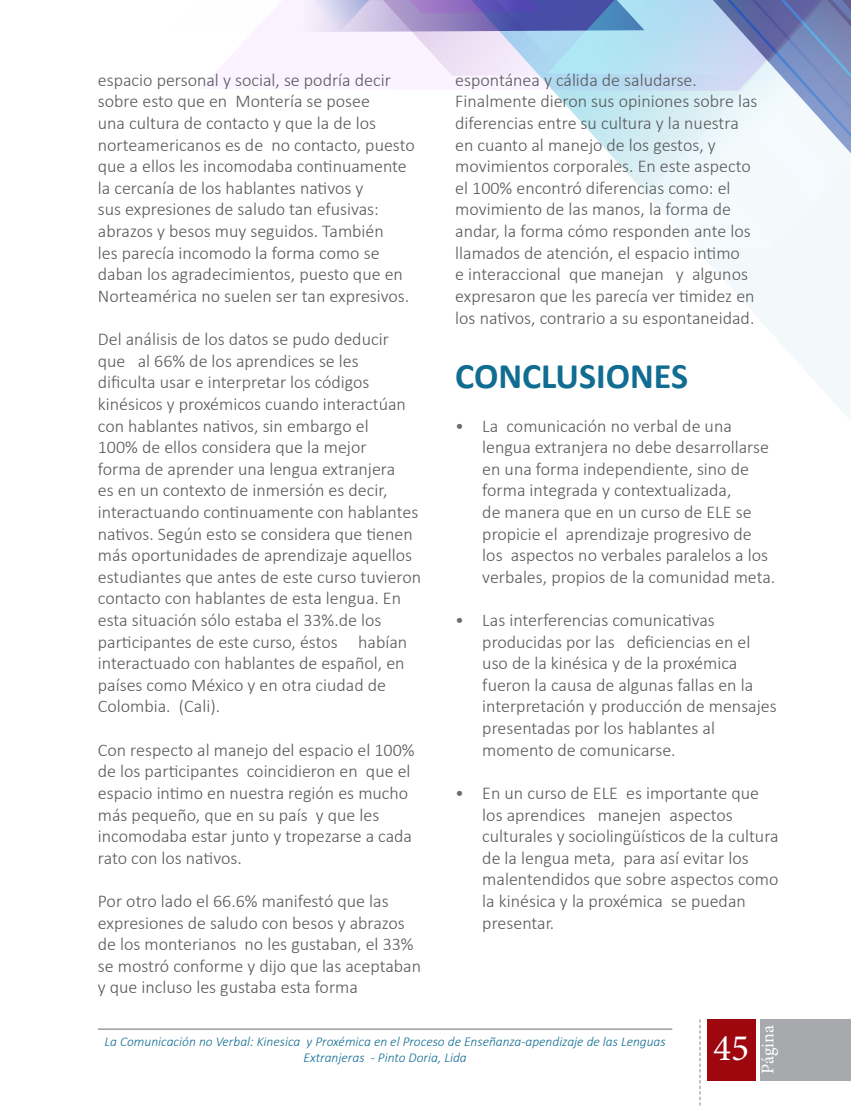
<style>
.page{position:relative;width:851px;height:1106px;background:#fff}
.page>*{position:absolute;margin:0;border:0;box-sizing:border-box;transform-origin:0 0}
.t1{font:37.5px "Minion Pro";color:#fff}
.Contenido{font:700 36px "Calibri";color:#106c91}
.Contenido-2{font:300 18px/21.6px "Calibri";color:#57585a}
.t2{font:18px "Minion Pro";letter-spacing:-.005em;color:#fff}
.Pie_de_Pagina{font:italic 300 13.5px/16.2px "Calibri";color:#106c91;text-align:center}
.s1{color:#6c6d70}
</style>
<div class="page">
<svg style="left:696px;top:249px;width:154px;height:171px"></svg>
<svg style="left:201px;top:0;width:398px;height:142px"></svg>
<svg style="left:599px;top:0;width:251px;height:249px"></svg>
<div style="left:760px;top:1019px;width:90px;height:61px;background:#a8a9ad"></div>
<div style="left:707px;top:1019px;width:48px;height:61px;background:#9d070d"></div>
<svg style="left:699px;top:1019px;width:1px;height:87px"></svg>
<hr style="left:98px;top:1028px;width:574px;height:1px;background:#6c6d70">
<p class="Contenido-2" style="left:98px;top:69px;width:318px">espacio personal y social, se podría decir sobre esto que en Montería se posee<br>una cultura de contacto y que la de los norteamericanos es de no contacto, puesto que a ellos les incomodaba continuamente la cercanía de los hablantes nativos y<br>sus expresiones de saludo tan efusivas: abrazos y besos muy seguidos. También<br>les parecía incomodo la forma como se daban los agradecimientos, puesto que en Norteamérica no suelen ser tan expresivos.</p>
<p class="Contenido-2" style="left:98px;top:328px;width:325px">Del análisis de los datos se pudo deducir<br>que al 66% de los aprendices se les<br>dificulta usar e interpretar los códigos kinésicos y proxémicos cuando interactúan con hablantes nativos, sin embargo el<br>100% de ellos considera que la mejor<br>forma de aprender una lengua extranjera<br>es en un contexto de inmersión es decir, interactuando continuamente con hablantes nativos. Según esto se considera que tienen más oportunidades de aprendizaje aquellos estudiantes que antes de este curso tuvieron contacto con hablantes de esta lengua. En esta situación sólo estaba el 33%.de los participantes de este curso, éstos habían interactuado con hablantes de español, en países como México y en otra ciudad de Colombia. (Cali).</p>
<p class="Contenido-2" style="left:98px;top:738px;width:318px">Con respecto al manejo del espacio el 100% de los participantes coincidieron en que el espacio intimo en nuestra región es mucho más pequeño, que en su país y que les incomodaba estar junto y tropezarse a cada rato con los nativos.</p>
<p class="Contenido-2" style="left:98px;top:890px;width:325px">Por otro lado el 66.6% manifestó que las expresiones de saludo con besos y abrazos de los monterianos no les gustaban, el 33% se mostró conforme y dijo que las aceptaban y que incluso les gustaba esta forma</p>
<p class="Contenido-2" style="left:455px;top:69px;width:243px">espontánea y cálida de saludarse.</p>
<p class="Contenido-2" style="left:455px;top:90px;width:304px">Finalmente dieron sus opiniones sobre las diferencias entre su cultura y la nuestra en cuanto al manejo de los gestos, y movimientos corporales. En este aspecto el 100% encontró diferencias como: el movimiento de las manos, la forma de andar, la forma cómo responden ante los llamados de atención, el espacio intimo<br>e interaccional que manejan y algunos expresaron que les parecía ver timidez en los nativos, contrario a su espontaneidad.</p>
<p class="Contenido" style="left:455px;top:353px;width:234px">CONCLUSIONES</p>
<p class="Contenido-2" style="left:482px;top:414px;width:294px;text-indent:-27px"><span class="s1">•</span> La comunicación no verbal de una lengua extranjera no debe desarrollarse en una forma independiente, sino de forma integrada y contextualizada,<br>de manera que en un curso de ELE se propicie el aprendizaje progresivo de los aspectos no verbales paralelos a los verbales, propios de la comunidad meta.</p>
<p class="Contenido-2" style="left:482px;top:609px;width:296px;text-indent:-27px"><span class="s1">•</span> Las interferencias comunicativas producidas por las deficiencias en el uso de la kinésica y de la proxémica fueron la causa de algunas fallas en la interpretación y producción de mensajes presentadas por los hablantes al momento de comunicarse.</p>
<p class="Contenido-2" style="left:482px;top:782px;width:298px;text-indent:-27px"><span class="s1">•</span> En un curso de ELE es importante que los aprendices manejen aspectos culturales y sociolingüísticos de la cultura de la lengua meta, para así evitar los malentendidos que sobre aspectos como la kinésica y la proxémica se puedan presentar.</p>
<p class="Pie_de_Pagina" style="left:104px;top:1033px;width:562px">La Comunicación no Verbal: Kinesica y Proxémica en el Proceso de Enseñanza-apendizaje de las Lenguas<br>Extranjeras - Pinto Doria, Lida</p>
<h1 class="t1" style="left:713px;top:1023px;width:37px">45</h1>
<p class="t2" style="left:755px;top:1073px;width:50px;rotate:-90deg">Página</p>
</div>
